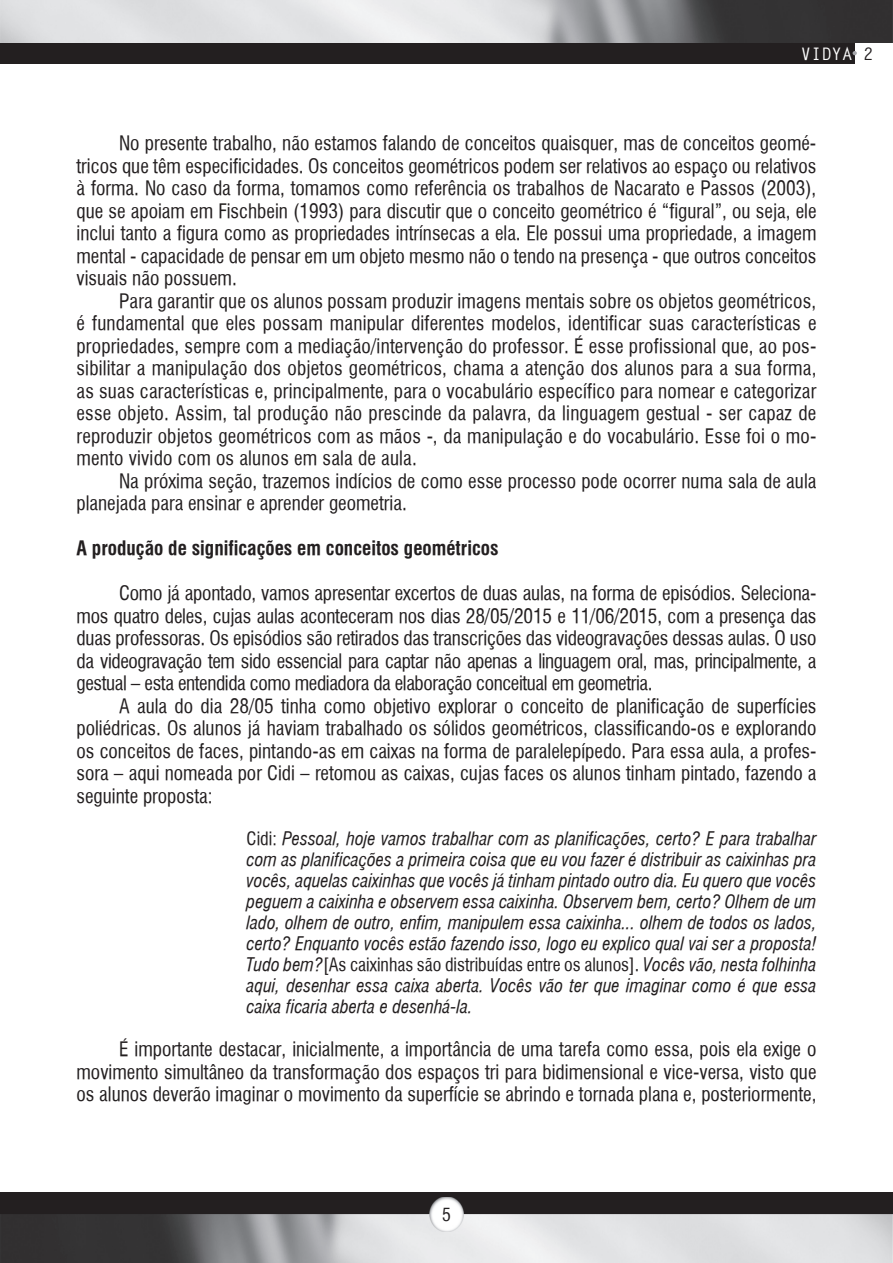
<style>
.page{position:relative;width:893px;height:1263px;background:#fff}
.page>*{position:absolute;margin:0;border:0;box-sizing:border-box;transform-origin:0 0}
.t1{font:19.5px/22.5px "Halvett Condensed";color:#231f20;text-align:justify}
.t2{font:700 condensed 19.5px "Halvett";color:#231f20}
.t3{font:italic condensed 18px/21px "Halvett";color:#231f20;text-align:justify}
.t4{font:18px "Halvett Condensed";color:#231f20}
.t5{font:700 17.25px "Letter Gothic Std";color:#fff}
.s1{color:#231f20}
.s2{font-family:"Halvett Condensed";font-style:normal;font-stretch:normal}
.s3{font-family:"Halvett";font-style:italic;font-stretch:condensed}
</style>
<div class="page">
<div style="left:0;top:0;width:855px;height:64px;background:#231f20"></div>
<img style="left:0;top:0;width:893px;height:43px">
<svg style="left:853px;top:51px;width:4px;height:4px"></svg>
<div style="left:0;top:1193px;width:893px;height:70px;background:#231f20"></div>
<img style="left:0;top:1214px;width:893px;height:49px">
<img style="left:429px;top:1197px;width:34px;height:34px">
<p class="t5" style="left:801px;top:43px;width:74px">VIDYA <span class="s1">2</span></p>
<p class="t1" style="left:77px;top:132px;width:741px;text-indent:43px">No presente trabalho, não estamos falando de conceitos quaisquer, mas de conceitos geomé&shy;tricos que têm especificidades. Os conceitos geométricos podem ser relativos ao espaço ou relativos à forma. No caso da forma, tomamos como referência os trabalhos de Nacarato e Passos (2003), que se apoiam em Fischbein (1993) para discutir que o conceito geométrico é “figural”, ou seja, ele inclui tanto a figura como as propriedades intrínsecas a ela. Ele possui uma propriedade, a imagem mental - capacidade de pensar em um objeto mesmo não o tendo na presença - que outros conceitos visuais não possuem.</p>
<p class="t1" style="left:77px;top:289px;width:741px;text-indent:43px">Para garantir que os alunos possam produzir imagens mentais sobre os objetos geométricos, é fundamental que eles possam manipular diferentes modelos, identificar suas características e propriedades, sempre com a mediação/intervenção do professor. É esse profissional que, ao pos&shy;sibilitar a manipulação dos objetos geométricos, chama a atenção dos alunos para a sua forma, as suas características e, principalmente, para o vocabulário específico para nomear e categorizar esse objeto. Assim, tal produção não prescinde da palavra, da linguagem gestual - ser capaz de reproduzir objetos geométricos com as mãos -, da manipulação e do vocabulário. Esse foi o mo&shy;mento vivido com os alunos em sala de aula.</p>
<p class="t1" style="left:77px;top:469px;width:741px;text-indent:43px">Na próxima seção, trazemos indícios de como esse processo pode ocorrer numa sala de aula planejada para ensinar e aprender geometria.</p>
<p class="t2" style="left:77px;top:536px;width:424px">A produção de significações em conceitos geométricos</p>
<p class="t1" style="left:77px;top:582px;width:741px;text-indent:43px">Como já apontado, vamos apresentar excertos de duas aulas, na forma de episódios. Seleciona&shy;mos quatro deles, cujas aulas aconteceram nos dias 28/05/2015 e 11/06/2015, com a presença das duas professoras. Os episódios são retirados das transcrições das videogravações dessas aulas. O uso da videogravação tem sido essencial para captar não apenas a linguagem oral, mas, principalmente, a gestual – esta entendida como mediadora da elaboração conceitual em geometria.</p>
<p class="t1" style="left:77px;top:694px;width:741px;text-indent:43px">A aula do dia 28/05 tinha como objetivo explorar o conceito de planificação de superfícies poliédricas. Os alunos já haviam trabalhado os sólidos geométricos, classificando-os e explorando os conceitos de faces, pintando-as em caixas na forma de paralelepípedo. Para essa aula, a profes&shy;sora – aqui nomeada por Cidi – retomou as caixas, cujas faces os alunos tinham pintado, fazendo a seguinte proposta:</p>
<p class="t3" style="left:247px;top:828px;width:571px"><span class="s2">Cidi:</span> Pessoal, hoje vamos trabalhar com as planificações, certo? E para trabalhar com as planificações a primeira coisa que eu vou fazer é distribuir as caixinhas pra vocês, aquelas caixinhas que vocês já tinham pintado outro dia. Eu quero que vocês peguem a caixinha e observem essa caixinha. Observem bem, certo? Olhem de um lado, olhem de outro, enfim, manipulem essa caixinha... olhem de todos os lados, certo? Enquanto vocês estão fazendo isso, logo eu explico qual vai ser a proposta!</p>
<p class="t4" style="left:247px;top:953px;width:571px"><span class="s3">Tudo bem?</span>[As caixinhas são distribuídas entre os alunos]. <span class="s3">Vocês vão, nesta folhinha</span></p>
<p class="t3" style="left:247px;top:975px;width:571px">aqui, desenhar essa caixa aberta. Vocês vão ter que imaginar como é que essa caixa ficaria aberta e desenhá-la.</p>
<p class="t1" style="left:77px;top:1038px;width:741px;text-indent:43px">É importante destacar, inicialmente, a importância de uma tarefa como essa, pois ela exige o movimento simultâneo da transformação dos espaços tri para bidimensional e vice-versa, visto que os alunos deverão imaginar o movimento da superfície se abrindo e tornada plana e, posteriormente,</p>
<p class="t4" style="left:442px;top:1204px;width:10px">5</p>
</div>
